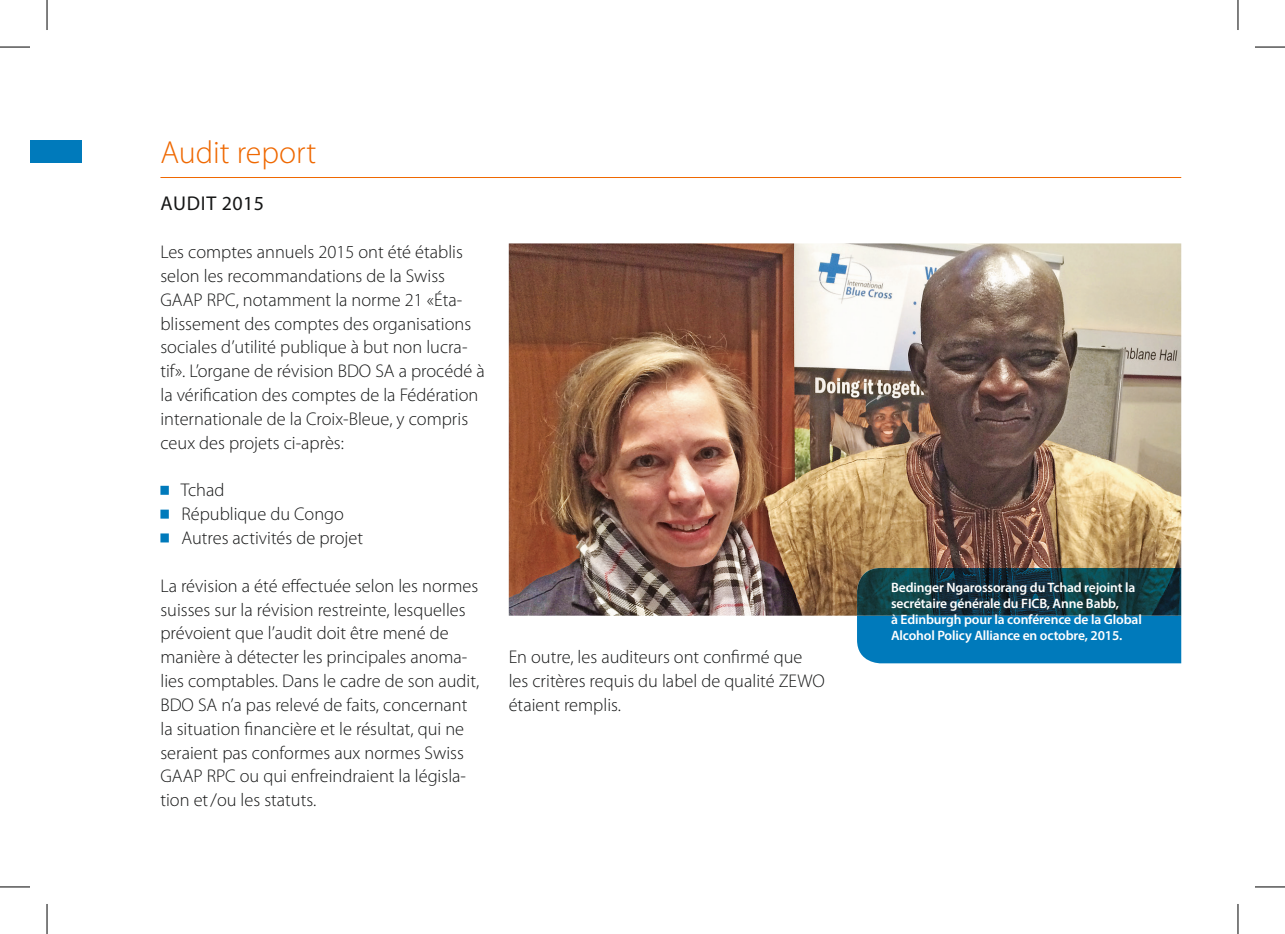
<style>
.page{position:relative;width:1285px;height:934px;background:#fff}
.page>*{position:absolute;margin:0;border:0;box-sizing:border-box;transform-origin:0 0}
.t1{font:300 32px "Myriad Pro";color:#ef6800}
.t2{font:20px "Myriad Pro";letter-spacing:.02em;color:#151616}
.t3{font:300 18.4px/23.8px "Myriad Pro";color:#151616}
.t4{font:600 13.6px/16px "Myriad Pro";letter-spacing:-.01em;color:#fff}
</style>
<div class="page">
<div style="left:30px;top:141px;width:51px;height:22px;background:#007abb"></div>
<div style="left:160px;top:485px;width:9px;height:9px;background:#007abb"></div>
<div style="left:160px;top:509px;width:9px;height:9px;background:#007abb"></div>
<div style="left:160px;top:533px;width:9px;height:9px;background:#007abb"></div>
<img style="left:509px;top:243px;width:672px;height:372px">
<hr style="left:160px;top:177px;width:1021px;height:1px;background:#ef6800">
<div style="left:857px;top:615px;width:324px;height:48px;background:#007abb"></div>
<img style="left:857px;top:567px;width:324px;height:48px">
<hr style="left:0;top:47px;width:30px;height:1px;background:#000">
<hr style="left:1255px;top:47px;width:30px;height:1px;background:#000">
<hr style="left:0;top:886px;width:30px;height:1px;background:#000">
<hr style="left:1255px;top:886px;width:30px;height:1px;background:#000">
<hr style="left:47px;top:0;width:1px;height:30px;background:#000">
<hr style="left:47px;top:903px;width:1px;height:30px;background:#000">
<hr style="left:1237px;top:0;width:1px;height:30px;background:#000">
<hr style="left:1237px;top:903px;width:1px;height:30px;background:#000">
<h1 class="t1" style="left:160px;top:133px;width:157px">Audit report</h1>
<p class="t2" style="left:161px;top:191px;width:105px">AUDIT 2015</p>
<p class="t3" style="left:160px;top:240px;width:326px">Les comptes annuels 2015 ont été établis selon les recommandations de la Swiss GAAP RPC, notamment la norme 21 «Éta&shy;blissement des comptes des organisations sociales d’utilité publique à but non lucra&shy;tif». L’organe de révision BDO SA a procédé à la vérification des comptes de la Fédération internationale de la Croix-Bleue, y compris ceux des projets ci-après:</p>
<p class="t3" style="left:181px;top:478px;width:184px">Tchad<br>République du Congo<br>Autres activités de projet</p>
<p class="t3" style="left:160px;top:573px;width:320px">La révision a été effectuée selon les normes suisses sur la révision restreinte, lesquelles prévoient que l’audit doit être mené de manière à détecter les principales anoma&shy;lies comptables. Dans le cadre de son audit, BDO SA n’a pas relevé de faits, concernant la situation financière et le résultat, qui ne seraient pas conformes aux normes Swiss GAAP RPC ou qui enfreindraient la législa&shy;tion et /ou les statuts.</p>
<p class="t3" style="left:509px;top:644px;width:318px">En outre, les auditeurs ont confirmé que les critères requis du label de qualité ZEWO étaient remplis.</p>
<p class="t4" style="left:891px;top:579px;width:252px">Bedinger Ngarossorang du Tchad rejoint la secrétaire générale du FICB, Anne Babb,<br>à Edinburgh pour la conférence de la Global Alcohol Policy Alliance en octobre, 2015.</p>
</div>
